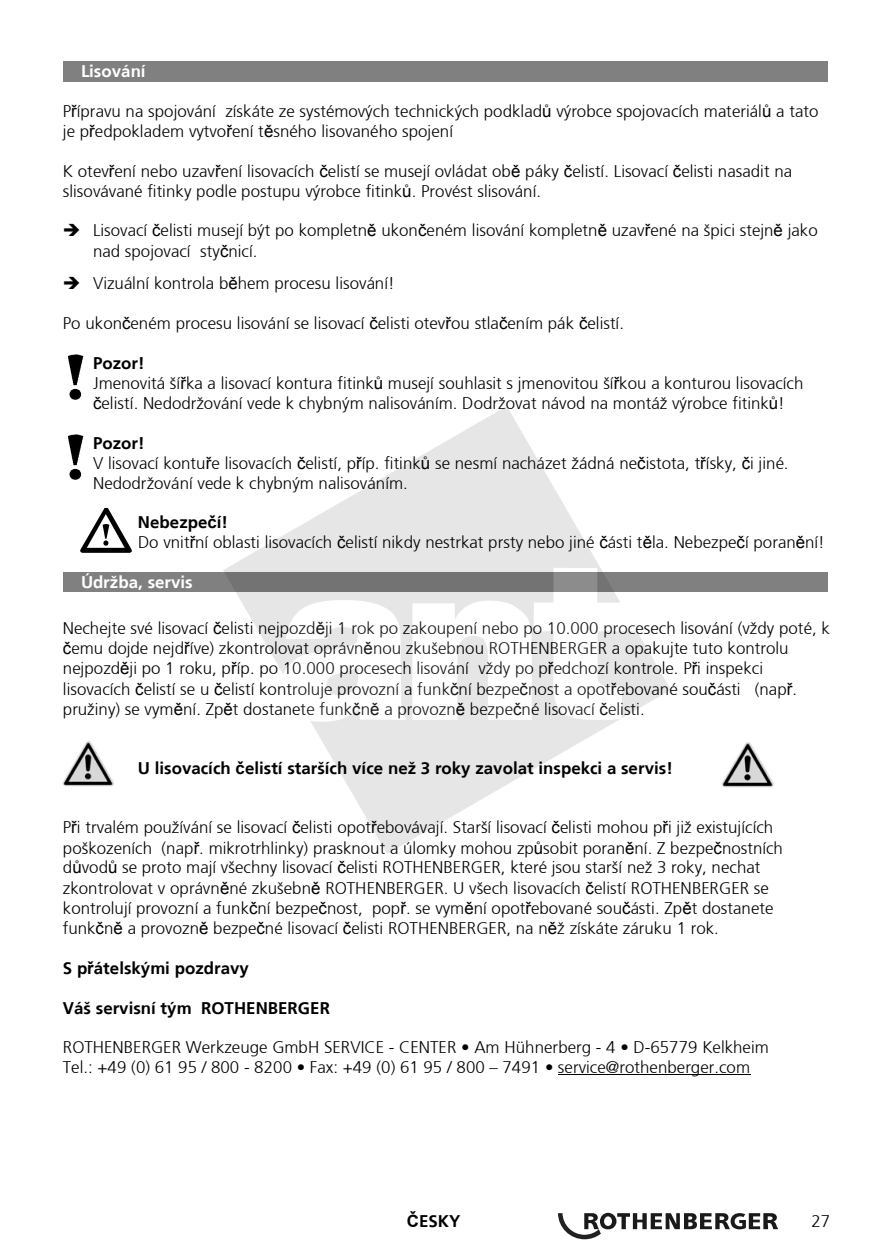
<style>
.page{position:relative;width:894px;height:1260px;background:#fff}
.page>*{position:absolute;margin:0;border:0;box-sizing:border-box;transform-origin:0 0}
.t1{font:300 16.8px/20.1px "Frutiger 45";color:#000}
.t2{font:700 16.8px "Frutiger 65";color:#000}
.t3{font:700 16.8px "Frutiger 65";color:#fff}
.s1{font-family:"Arial";font-weight:400}
.s2{font-family:"Arial"}
</style>
<div class="page">
<svg style="left:558px;top:1213px;width:220px;height:26px"></svg>
<div style="left:63px;top:61px;width:764px;height:21px;background:#808080"></div>
<div style="left:63px;top:572px;width:764px;height:20px;background:#808080"></div>
<hr style="left:558px;top:1074px;width:192px;height:1px;background:#000">
<img style="left:721px;top:742px;width:53px;height:46px">
<img style="left:62px;top:741px;width:52px;height:46px">
<img style="left:68px;top:354px;width:16px;height:46px">
<img style="left:68px;top:434px;width:16px;height:46px">
<img style="left:80px;top:508px;width:51px;height:45px">
<img style="left:224px;top:407px;width:446px;height:447px">
<p class="t3" style="left:81px;top:61px;width:66px">Lisování</p>
<p class="t1" style="left:63px;top:101px;width:757px">P<span class="s1">ř</span>ípravu na spojování získáte ze systémových technických podklad<span class="s1">ů</span> výrobce spojovacích materiál<span class="s1">ů</span> a tato je p<span class="s1">ř</span>edpokladem vytvo<span class="s1">ř</span>ení t<span class="s1">ě</span>sného lisovaného spojení</p>
<p class="t1" style="left:63px;top:161px;width:731px">K otev<span class="s1">ř</span>ení nebo uzav<span class="s1">ř</span>ení lisovacích <span class="s1">č</span>elistí se musejí ovládat ob<span class="s1">ě</span> páky <span class="s1">č</span>elistí. Lisovací <span class="s1">č</span>elisti nasadit na slisovávané fitinky podle postupu výrobce fitink<span class="s1">ů</span>. Provést slisování.</p>
<p class="t1" style="left:93px;top:221px;width:726px;text-indent:-30px">➔ Lisovací <span class="s1">č</span>elisti musejí být po kompletn<span class="s1">ě</span> ukon<span class="s1">č</span>eném lisování kompletn<span class="s1">ě</span> uzav<span class="s1">ř</span>ené na špici stejn<span class="s1">ě</span> jako nad spojovací sty<span class="s1">č</span>nicí.</p>
<p class="t1" style="left:63px;top:274px;width:333px">➔ Vizuální kontrola b<span class="s1">ě</span>hem procesu lisování!</p>
<p class="t1" style="left:63px;top:314px;width:563px">Po ukon<span class="s1">č</span>eném procesu lisování se lisovací <span class="s1">č</span>elisti otev<span class="s1">ř</span>ou stla<span class="s1">č</span>ením pák <span class="s1">č</span>elistí.</p>
<p class="t2" style="left:93px;top:353px;width:53px">Pozor!</p>
<p class="t1" style="left:93px;top:373px;width:712px">Jmenovitá ší<span class="s1">ř</span>ka a lisovací kontura fitink<span class="s1">ů</span> musejí souhlasit s jmenovitou ší<span class="s1">ř</span>kou a konturou lisovacích <span class="s1">č</span>elistí. Nedodržování vede k chybným nalisováním. Dodržovat návod na montáž výrobce fitink<span class="s1">ů</span>!</p>
<p class="t2" style="left:93px;top:433px;width:53px">Pozor!</p>
<p class="t1" style="left:93px;top:453px;width:697px">V lisovací kontu<span class="s1">ř</span>e lisovacích <span class="s1">č</span>elistí, p<span class="s1">ř</span>íp. fitink<span class="s1">ů</span> se nesmí nacházet žádná ne<span class="s1">č</span>istota, t<span class="s1">ř</span>ísky, <span class="s1">č</span>i jiné.<br>Nedodržování vede k chybným nalisováním.</p>
<p class="t2" style="left:138px;top:513px;width:92px">Nebezpe<span class="s2">č</span>í!</p>
<p class="t1" style="left:138px;top:533px;width:688px">Do vnit<span class="s1">ř</span>ní oblasti lisovacích <span class="s1">č</span>elistí nikdy nestrkat prsty nebo jiné <span class="s1">č</span>ásti t<span class="s1">ě</span>la. Nebezpe<span class="s1">č</span>í poran<span class="s1">ě</span>ní!</p>
<p class="t3" style="left:81px;top:572px;width:113px">Údržba, servis</p>
<p class="t1" style="left:63px;top:619px;width:769px">Nechejte své lisovací <span class="s1">č</span>elisti nejpozd<span class="s1">ě</span>ji 1 rok po zakoupení nebo po 10.000 procesech lisování (vždy poté, k <span class="s1">č</span>emu dojde nejd<span class="s1">ř</span>íve) zkontrolovat oprávn<span class="s1">ě</span>nou zkušebnou ROTHENBERGER a opakujte tuto kontrolu nejpozd<span class="s1">ě</span>ji po 1 roku, p<span class="s1">ř</span>íp. po 10.000 procesech lisování vždy po p<span class="s1">ř</span>edchozí kontrole. P<span class="s1">ř</span>i inspekci lisovacích <span class="s1">č</span>elistí se u <span class="s1">č</span>elistí kontroluje provozní a funk<span class="s1">č</span>ní bezpe<span class="s1">č</span>nost a opot<span class="s1">ř</span>ebované sou<span class="s1">č</span>ásti (nap<span class="s1">ř</span>. pružiny) se vym<span class="s1">ě</span>ní. Zp<span class="s1">ě</span>t dostanete funk<span class="s1">č</span>n<span class="s1">ě</span> a provozn<span class="s1">ě</span> bezpe<span class="s1">č</span>né lisovací <span class="s1">č</span>elisti.</p>
<p class="t2" style="left:138px;top:758px;width:536px">U lisovacích <span class="s2">č</span>elistí starších více než 3 roky zavolat inspekci a servis!</p>
<p class="t1" style="left:63px;top:818px;width:722px">P<span class="s1">ř</span>i trvalém používání se lisovací <span class="s1">č</span>elisti opot<span class="s1">ř</span>ebovávají. Starší lisovací <span class="s1">č</span>elisti mohou p<span class="s1">ř</span>i již existujících poškozeních (nap<span class="s1">ř</span>. mikrotrhlinky) prasknout a úlomky mohou zp<span class="s1">ů</span>sobit poran<span class="s1">ě</span>ní. Z bezpe<span class="s1">č</span>nostních d<span class="s1">ů</span>vod<span class="s1">ů</span> se proto mají všechny lisovací <span class="s1">č</span>elisti ROTHENBERGER, které jsou starší než 3 roky, nechat zkontrolovat v oprávn<span class="s1">ě</span>né zkušebn<span class="s1">ě</span> ROTHENBERGER. U všech lisovacích <span class="s1">č</span>elistí ROTHENBERGER se kontrolují provozní a funk<span class="s1">č</span>ní bezpe<span class="s1">č</span>nost, pop<span class="s1">ř</span>. se vym<span class="s1">ě</span>ní opot<span class="s1">ř</span>ebované sou<span class="s1">č</span>ásti. Zp<span class="s1">ě</span>t dostanete funk<span class="s1">č</span>n<span class="s1">ě</span> a provozn<span class="s1">ě</span> bezpe<span class="s1">č</span>né lisovací <span class="s1">č</span>elisti ROTHENBERGER, na n<span class="s1">ě</span>ž získáte záruku 1 rok.</p>
<p class="t2" style="left:63px;top:958px;width:188px">S p<span class="s2">ř</span>átelskými pozdravy</p>
<p class="t2" style="left:63px;top:998px;width:269px">Váš servisní tým ROTHENBERGER</p>
<p class="t1" style="left:63px;top:1038px;width:707px">ROTHENBERGER Werkzeuge GmbH SERVICE - CENTER • Am Hühnerberg - 4 • D-65779 Kelkheim<br>Tel.: +49 (0) 61 95 / 800 - 8200 • Fax: +49 (0) 61 95 / 800 – 7491 • service@rothenberger.com</p>
<p class="t2" style="left:407px;top:1211px;width:55px"><span class="s2">Č</span>ESKY</p>
<p class="t1" style="left:812px;top:1211px;width:20px">27</p>
</div>
